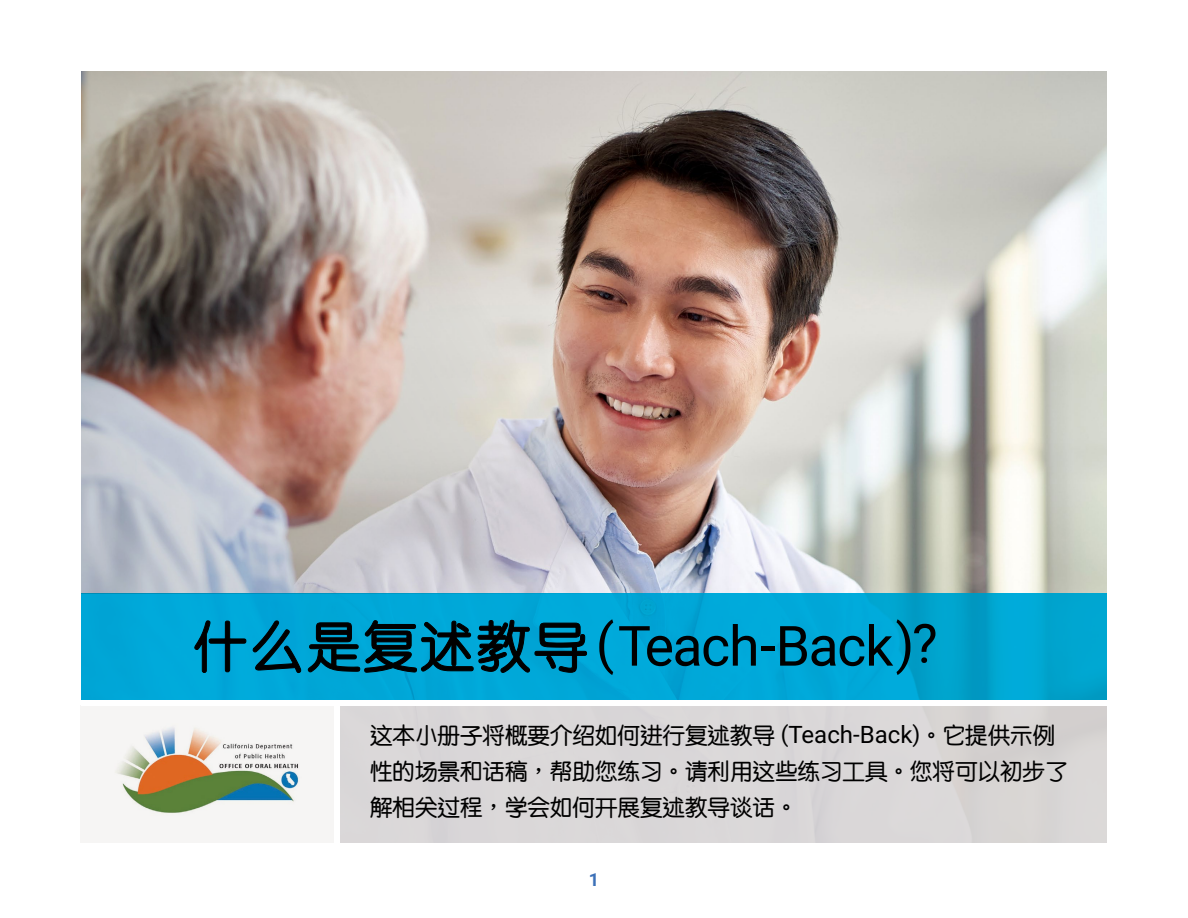
<style>
.page{position:relative;width:1188px;height:918px;background:#fff}
.page>*{position:absolute;margin:0;border:0;box-sizing:border-box;transform-origin:0 0}
.t1{font:55.5px "Roboto";letter-spacing:-.03em;color:#000}
.t2{font:22.5px/36px "ST Yuanti TC Regular";color:#000}
.t3{font:700 18px "Roboto";color:#3d71b8}
.s1{font-family:"ST Yuanti SC Regular";font-size:54px}
.s2{font-size:54px}
.s3{font-family:"Roboto"}
.s4{font-family:"Roboto";font-size:24px}
</style>
<div class="page">
<div style="left:81px;top:705px;width:1026px;height:138px;background:#dad7d7"></div>
<svg style="left:81px;top:594px;width:1026px;height:106px;fill:#00a8d8"></svg>
<div style="left:81px;top:705px;width:253px;height:138px;background:#f6f5f4"></div>
<img style="left:81px;top:71px;width:1026px;height:523px">
<div style="left:334px;top:703px;width:5px;height:144px;background:#fff"></div>
<img style="left:116px;top:727px;width:183px;height:86px">
<svg style="left:194px;top:620px;width:53px;height:53px"></svg>
<svg style="left:253px;top:619px;width:335px;height:56px"></svg>
<h1 class="t1" style="left:194px;top:607px;width:746px"><span class="s1">什么是复述教导</span><span class="s2">(</span>Teach-Back<span class="s2">)?</span></h1>
<p class="t2" style="left:370px;top:716px;width:699px">这本小册子将概要介绍如何进行复述教导 <span class="s3">(</span><span class="s4">Teach-Back</span><span class="s3">)</span>。它提供示例性的场景和话稿，帮助您练习。请利用这些练习工具。您将可以初步了解相关过程，学会如何开展复述教导谈话。</p>
<p class="t3" style="left:589px;top:867px;width:12px">1</p>
</div>
